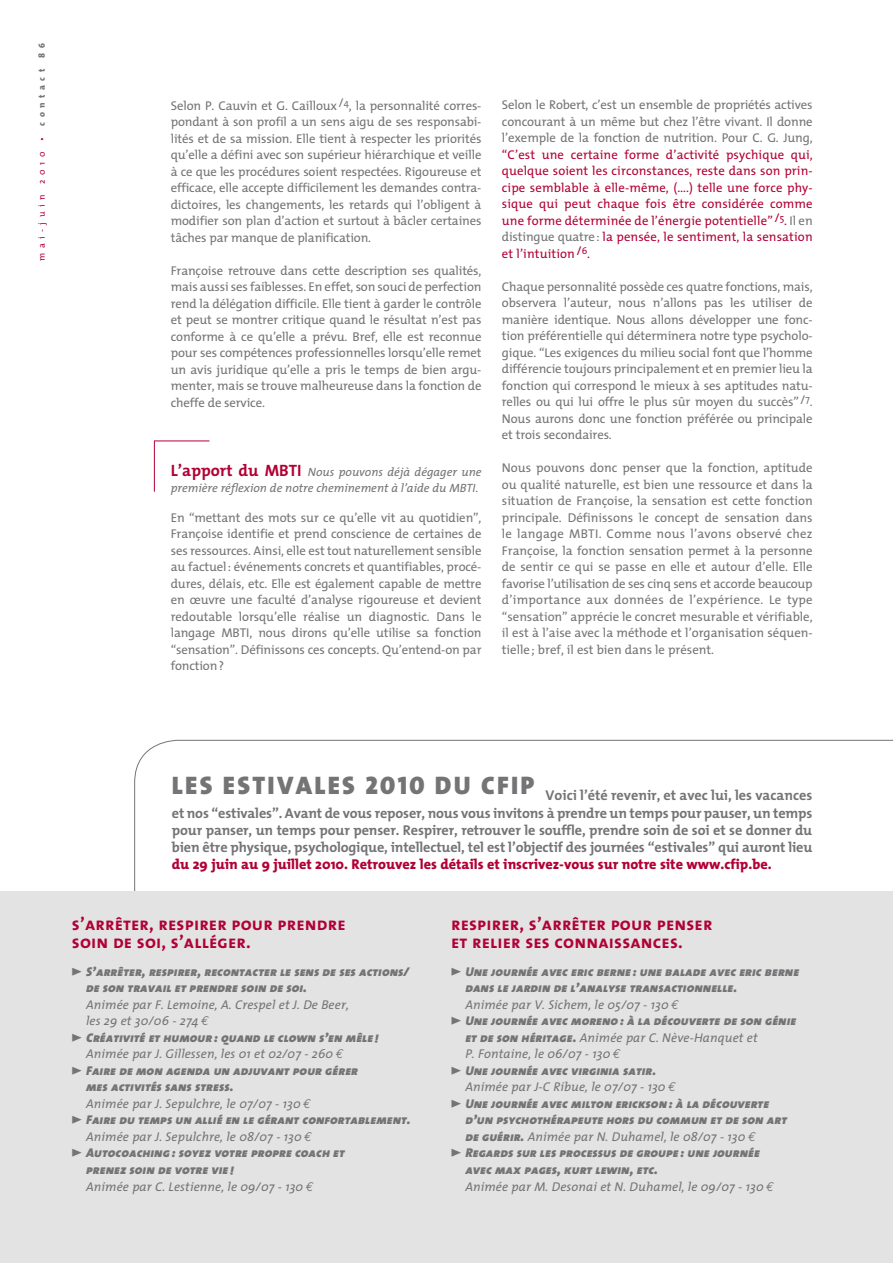
<style>
.page{position:relative;width:893px;height:1263px;background:#fff}
.page>*{position:absolute;margin:0;border:0;box-sizing:border-box;transform-origin:0 0}
.t1{font:18px/17.2px "The Mix Bold Caps";letter-spacing:.01em;color:#b10035}
.t2{font:700 14.25px/17.2px "The Mix";letter-spacing:-.01em;color:#747476;text-align:justify}
.t3{font:800 14.25px "The Mix";color:#b10035}
.t4{font:12.75px/16.5px "The Mix";letter-spacing:-.01em;color:#747476;text-align:justify}
.t5{font:italic 12.75px/16.5px "The Mix Black Caps";letter-spacing:.01em;color:#747476}
.t6{font:italic 12.75px/16.5px "The Mix";letter-spacing:.01em;color:#747476}
.t7{font:12.75px/16.5px "The Mix";letter-spacing:.01em;color:#b10035;text-align:justify}
.t8{font:italic 12px/16.5px "The Mix";color:#747476}
.t9{font:9px "The Mix";letter-spacing:.5em;color:#b10035}
.s1{font-weight:800;color:#747476}
.s2{font-family:"The Mix Extra Bold Expert";color:#747476}
.s3{font-weight:700;font-style:normal;font-size:16.5px;color:#b10035}
.s4{color:#747476}
.s5{font-size:15px}
.s6{font-family:"Euro Mono"}
.s7{font-family:"The Mix Black Caps"}
</style>
<div class="page">
<svg style="left:134px;top:739px;width:759px;height:152px"></svg>
<div style="left:0;top:891px;width:893px;height:372px;background:#e3e3e4"></div>
<hr style="left:154px;top:441px;width:55px;height:1px;background:#b10035">
<hr style="left:154px;top:441px;width:1px;height:51px;background:#b10035">
<p class="t9" style="left:34px;top:261px;width:219px;rotate:-90deg">mai-juin 2010 • <span class="s1">contact 8</span><span class="s2">6</span></p>
<p class="t4" style="left:171px;top:97px;width:312px">Selon P. Cauvin et G. Cailloux/<sup>4</sup>, la personnalité corres&shy;pondant à son profil a un sens aigu de ses responsabi&shy;lités et de sa mission. Elle tient à respecter les priorités qu’elle a défini avec son supérieur hiérarchique et veille à ce que les procédures soient respectées. Rigoureuse et efficace, elle accepte difficilement les demandes contra&shy;dictoires, les changements, les retards qui l’obligent à modifier son plan d’action et surtout à bâcler certaines tâches par manque de planification.</p>
<p class="t4" style="left:171px;top:262px;width:312px">Françoise retrouve dans cette description ses qualités, mais aussi ses faiblesses. En effet, son souci de perfection rend la délégation difficile. Elle tient à garder le contrôle et peut se montrer critique quand le résultat n’est pas conforme à ce qu’elle a prévu. Bref, elle est reconnue pour ses compétences professionnelles lorsqu’elle remet un avis juridique qu’elle a pris le temps de bien argu&shy;menter, mais se trouve malheureuse dans la fonction de cheffe de service.</p>
<p class="t8" style="left:171px;top:463px;width:312px"><span class="s3">L’apport du MBTI</span> Nous pouvons déjà dégager une première réflexion de notre cheminement à l’aide du MBTI.</p>
<p class="t4" style="left:171px;top:509px;width:312px">En “mettant des mots sur ce qu’elle vit au quotidien”, Françoise identifie et prend conscience de certaines de ses ressources. Ainsi, elle est tout naturellement sensible au factuel: événements concrets et quantifiables, procé&shy;dures, délais, etc. Elle est également capable de mettre en œuvre une faculté d’analyse rigoureuse et devient redoutable lorsqu’elle réalise un diagnostic. Dans le langage MBTI, nous dirons qu’elle utilise sa fonction “sensation”. Définissons ces concepts. Qu’entend-on par fonction?</p>
<p class="t4" style="left:502px;top:96px;width:312px">Selon le Robert, c’est un ensemble de propriétés actives concourant à un même but chez l’être vivant. Il donne l’exemple de la fonction de nutrition. Pour C. G. Jung,</p>
<p class="t7" style="left:502px;top:146px;width:312px">“C’est une certaine forme d’activité psychique qui, quelque soient les circonstances, reste dans son prin&shy;cipe semblable à elle-même, (….) telle une force phy&shy;sique qui peut chaque fois être considérée comme une forme déterminée de l’énergie potentielle” /<sup>5</sup>. <span class="s4">Il en distingue quatre:</span> la pensée, le sentiment, la sensation et l’intuition/<sup>6</sup>.</p>
<p class="t4" style="left:502px;top:278px;width:312px">Chaque personnalité possède ces quatre fonctions, mais, observera l’auteur, nous n’allons pas les utiliser de manière identique. Nous allons développer une fonc&shy;tion préférentielle qui déterminera notre type psycholo&shy;gique. “Les exigences du milieu social font que l’homme différencie toujours principalement et en premier lieu la fonction qui correspond le mieux à ses aptitudes natu&shy;relles ou qui lui offre le plus sûr moyen du succès”/<sup>7</sup>.<br>Nous aurons donc une fonction préférée ou principale et trois secondaires.</p>
<p class="t4" style="left:502px;top:459px;width:312px">Nous pouvons donc penser que la fonction, aptitude ou qualité naturelle, est bien une ressource et dans la situation de Françoise, la sensation est cette fonction principale. Définissons le concept de sensation dans le langage MBTI. Comme nous l’avons observé chez Françoise, la fonction sensation permet à la personne de sentir ce qui se passe en elle et autour d’elle. Elle favorise l’utilisation de ses cinq sens et accorde beaucoup d’importance aux données de l’expérience. Le type “sensation” apprécie le concret mesurable et vérifiable, il est à l’aise avec la méthode et l’organisation séquen&shy;tielle; bref, il est bien dans le présent.</p>
<p class="t2" style="left:172px;top:786px;width:642px"><sup>LES</sup> <sup>ESTIVALES</sup> <sup>2010</sup> <sup>DU</sup> <sup>CFIP</sup> Voici l’été revenir, et avec lui, les vacances et nos “estivales”. Avant de vous reposer, nous vous invitons à prendre un temps pour pauser, un temps pour panser, un temps pour penser. Respirer, retrouver le souffle, prendre soin de soi et se donner du bien être physique, psychologique, intellectuel, tel est l’objectif des journées “estivales” qui auront lieu</p>
<p class="t3" style="left:172px;top:852px;width:601px">du 29 juin au 9 juillet 2010. Retrouvez les détails et inscrivez-vous sur notre site www.cfip.be.</p>
<h1 class="t1" style="left:72px;top:915px;width:275px">s’arrêter, respirer pour prendre soin de soi, s’alléger.</h1>
<p class="t5" style="left:86px;top:963px;width:324px;text-indent:-14px"><span class="s5">&gt;</span> S’arrêter, respirer, recontacter le sens de ses actions/ de son travail et prendre soin de soi.</p>
<p class="t6" style="left:86px;top:996px;width:264px">Animée par F. Lemoine, A. Crespel et J. De Beer, les 29 et 30/06 - 274<span class="s6">€</span></p>
<p class="t5" style="left:72px;top:1029px;width:308px"><span class="s5">&gt;</span> Créativité et humour : quand le clown s’en mêle !</p>
<p class="t6" style="left:86px;top:1045px;width:258px">Animée par J. Gillessen, les 01 et 02/07 - 260<span class="s6">€</span></p>
<p class="t5" style="left:86px;top:1062px;width:273px;text-indent:-14px"><span class="s5">&gt;</span> Faire de mon agenda un adjuvant pour gérer mes activités sans stress.</p>
<p class="t6" style="left:86px;top:1095px;width:225px">Animée par J. Sepulchre, le 07/07 - 130<span class="s6">€</span></p>
<p class="t5" style="left:72px;top:1111px;width:340px"><span class="s5">&gt;</span> Faire du temps un allié en le gérant confortablement.</p>
<p class="t6" style="left:86px;top:1128px;width:227px">Animée par J. Sepulchre, le 08/07 - 130<span class="s6">€</span></p>
<p class="t5" style="left:86px;top:1144px;width:260px;text-indent:-14px"><span class="s5">&gt;</span> Autocoaching : soyez votre propre coach et prenez soin de votre vie !</p>
<p class="t6" style="left:86px;top:1178px;width:228px">Animée par C. Lestienne, le 09/07 - 130<span class="s6">€</span></p>
<h1 class="t1" style="left:451px;top:915px;width:263px">respirer, s’arrêter pour penser et relier ses connaissances.</h1>
<p class="t5" style="left:465px;top:963px;width:335px;text-indent:-14px"><span class="s5">&gt;</span> Une journée avec eric berne : une balade avec eric berne dans le jardin de l’analyse transactionnelle.</p>
<p class="t6" style="left:465px;top:996px;width:214px">Animée par V. Sichem, le 05/07 - 130<span class="s6">€</span></p>
<p class="t5" style="left:451px;top:1012px;width:347px"><span class="s5">&gt;</span> Une journée avec moreno: à la découverte de son génie</p>
<p class="t6" style="left:465px;top:1029px;width:294px"><span class="s7">et de son héritage.</span> Animée par C. Nève-Hanquet et<br>P. Fontaine, le 06/07 - 130<span class="s6">€</span></p>
<p class="t5" style="left:451px;top:1062px;width:207px"><span class="s5">&gt;</span> Une journée avec virginia satir.</p>
<p class="t6" style="left:465px;top:1078px;width:211px">Animée par J-C Ribue, le 07/07 - 130<span class="s6">€</span></p>
<p class="t5" style="left:465px;top:1095px;width:323px;text-indent:-14px"><span class="s5">&gt;</span> Une journée avec milton erickson: à la découverte d’un psychothérapeute hors du commun et de son art</p>
<p class="t6" style="left:465px;top:1128px;width:291px"><span class="s7">de guérir.</span> Animée par N. Duhamel, le 08/07 - 130<span class="s6">€</span></p>
<p class="t5" style="left:465px;top:1144px;width:296px;text-indent:-14px"><span class="s5">&gt;</span> Regards sur les processus de groupe : une journée avec max pages, kurt lewin, etc.</p>
<p class="t6" style="left:465px;top:1178px;width:309px">Animée par M. Desonai et N. Duhamel, le 09/07 - 130<span class="s6">€</span></p>
</div>
